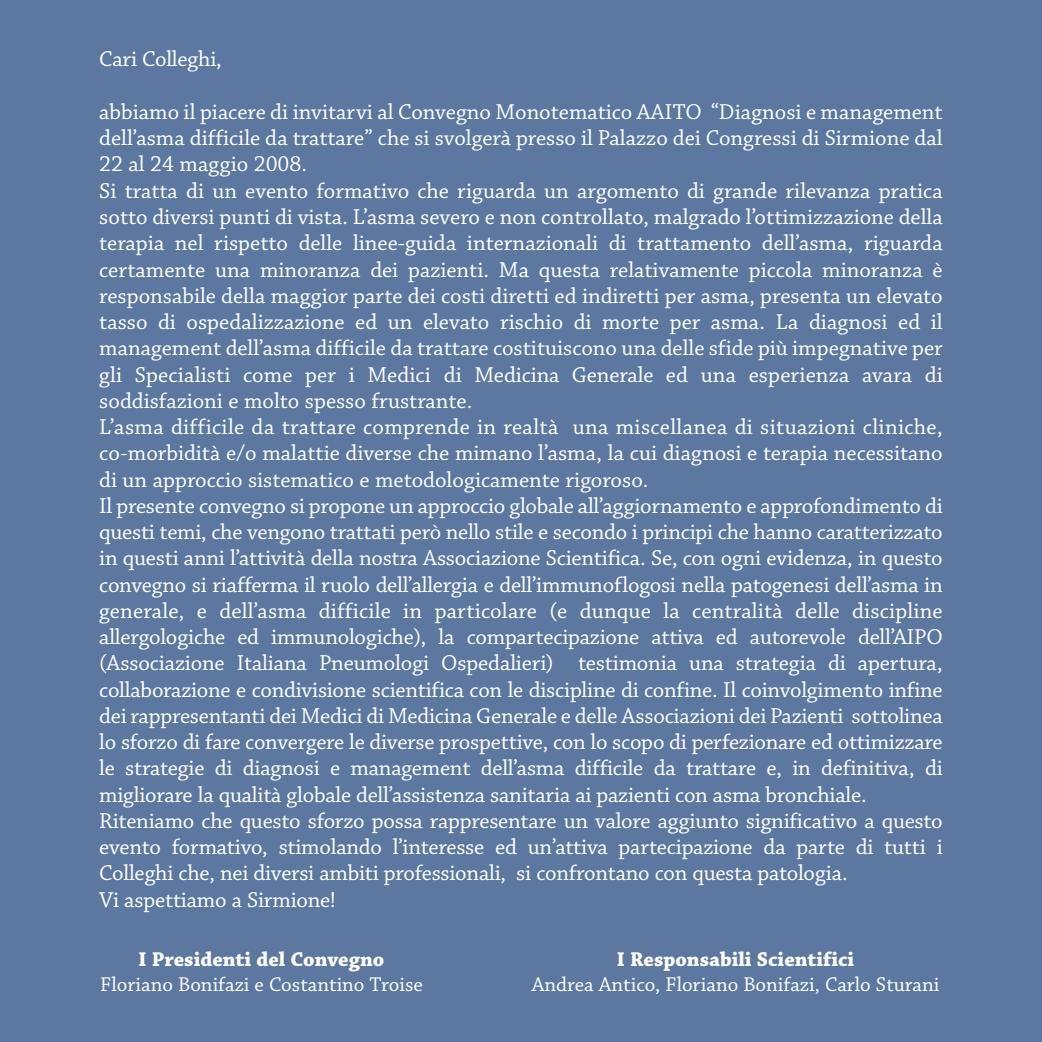
<style>
.page{position:relative;width:1042px;height:1042px;background:#5c78a1}
.page>*{position:absolute;margin:0;border:0;box-sizing:border-box;transform-origin:0 0}
.t1{font:22.75px/26.2px "Chaparral Pro";letter-spacing:-.005em;color:#fff}
.t2{font:21px "Chaparral Pro";color:#fff}
.t3{font:700 21px "Chaparral Pro";color:#fff}
</style>
<div class="page">
<p class="t1" style="left:99px;top:48px;width:124px">Cari Colleghi,</p>
<p class="t1" style="left:99px;top:101px;width:845px">abbiamo il piacere di invitarvi al Convegno Monotematico AAITO “Diagnosi e management dell’asma difficile da trattare” che si svolgerà presso il Palazzo dei Congressi di Sirmione dal 22 al 24 maggio 2008.<br>Si tratta di un evento formativo che riguarda un argomento di grande rilevanza pratica sotto diversi punti di vista. L’asma severo e non controllato, malgrado l’ottimizzazione della terapia nel rispetto delle linee-guida internazionali di trattamento dell’asma, riguarda certamente una minoranza dei pazienti. Ma questa relativamente piccola minoranza è responsabile della maggior parte dei costi diretti ed indiretti per asma, presenta un elevato tasso di ospedalizzazione ed un elevato rischio di morte per asma. La diagnosi ed il management dell’asma difficile da trattare costituiscono una delle sfide più impegnative per gli Specialisti come per i Medici di Medicina Generale ed una esperienza avara di soddisfazioni e molto spesso frustrante.<br>L’asma difficile da trattare comprende in realtà una miscellanea di situazioni cliniche, co-morbidità e/o malattie diverse che mimano l’asma, la cui diagnosi e terapia necessitano di un approccio sistematico e metodologicamente rigoroso.<br>Il presente convegno si propone un approccio globale all’aggiornamento e approfondimento di questi temi, che vengono trattati però nello stile e secondo i principi che hanno caratterizzato in questi anni l’attività della nostra Associazione Scientifica. Se, con ogni evidenza, in questo convegno si riafferma il ruolo dell’allergia e dell’immunoflogosi nella patogenesi dell’asma in generale, e dell’asma difficile in particolare (e dunque la centralità delle discipline allergologiche ed immunologiche), la compartecipazione attiva ed autorevole dell’AIPO (Associazione Italiana Pneumologi Ospedalieri) testimonia una strategia di apertura, collaborazione e condivisione scientifica con le discipline di confine. Il coinvolgimento infine dei rappresentanti dei Medici di Medicina Generale e delle Associazioni dei Pazienti sottolinea lo sforzo di fare convergere le diverse prospettive, con lo scopo di perfezionare ed ottimizzare le strategie di diagnosi e management dell’asma difficile da trattare e, in definitiva, di migliorare la qualità globale dell’assistenza sanitaria ai pazienti con asma bronchiale.<br>Riteniamo che questo sforzo possa rappresentare un valore aggiunto significativo a questo evento formativo, stimolando l’interesse ed un’attiva partecipazione da parte di tutti i Colleghi che, nei diversi ambiti professionali, si confrontano con questa patologia.<br>Vi aspettiamo a Sirmione!</p>
<p class="t3" style="left:139px;top:951px;width:247px">I Presidenti del Convegno</p>
<p class="t2" style="left:100px;top:976px;width:324px">Floriano Bonifazi e Costantino Troise</p>
<p class="t3" style="left:617px;top:951px;width:239px">I Responsabili Scientifici</p>
<p class="t2" style="left:532px;top:976px;width:409px">Andrea Antico, Floriano Bonifazi, Carlo Sturani</p>
</div>
